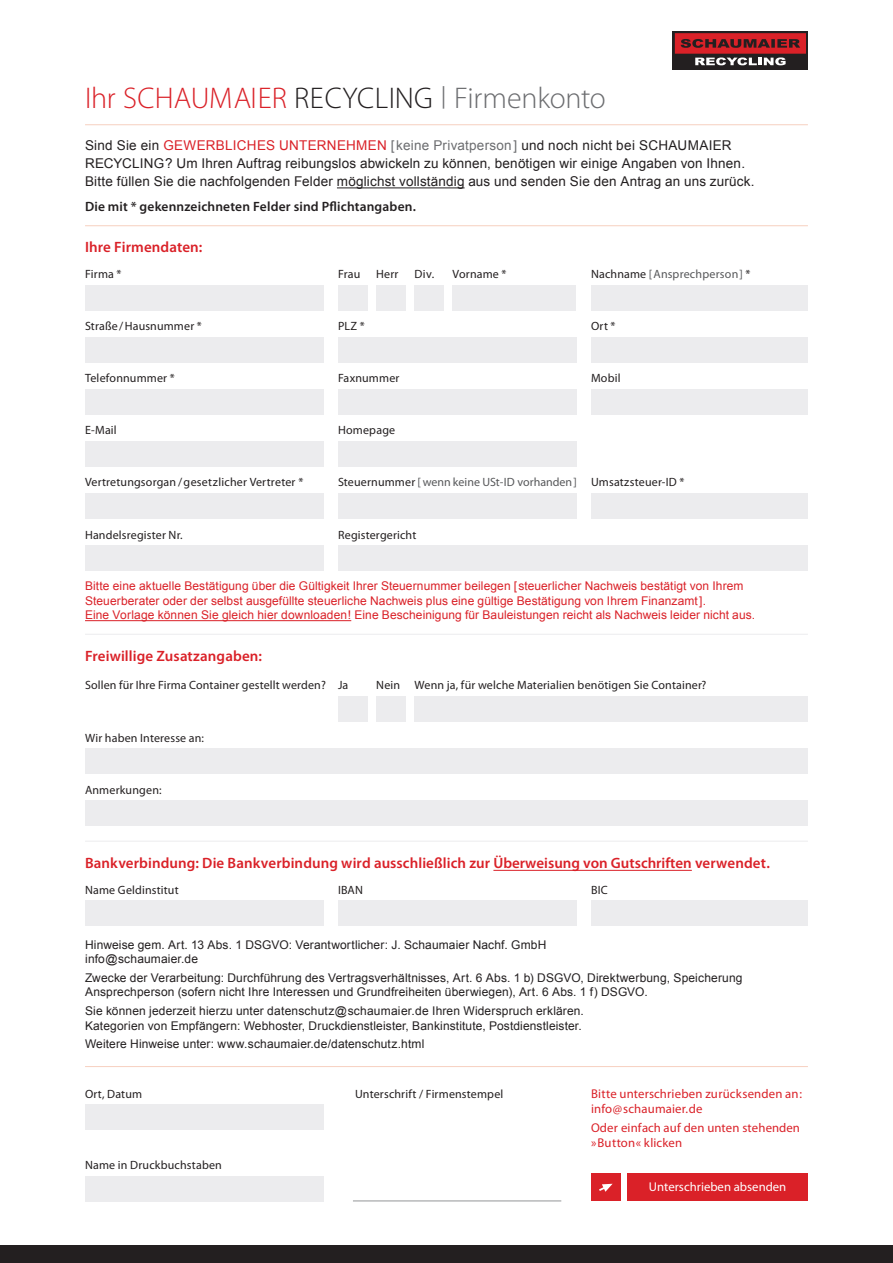
<style>
.page{position:relative;width:893px;height:1263px;background:#fff}
.page>*{position:absolute;margin:0;border:0;box-sizing:border-box;transform-origin:0 0}
.t1{font:300 30px "Myriad Pro";color:#da2128}
.t2{font:600 15px "Myriad Pro";letter-spacing:.005em;color:#da2128}
.t3{font:13.5px/18px "Arial";letter-spacing:.015em;color:#231f20}
.t4{font:600 13.5px "Myriad Pro";letter-spacing:.01em;color:#231f20}
.t5{font:12.75px/15.3px "Myriad Pro";letter-spacing:.015em;color:#da2128}
.t6{font:12.75px "Myriad Pro";color:#fff}
.t7{font:12px/14.4px "Arial";letter-spacing:.01em;color:#231f20}
.t8{font:12px "Myriad Pro";letter-spacing:.01em;color:#231f20}
.t9{font:12px/14.4px "Arial";letter-spacing:.01em;color:#da2128}
.t10{font:12px "Myriad Pro";letter-spacing:.015em;color:#57585a}
.s1{color:#231f20}
.s2{font-size:22.5px;color:#6c6d70}
.s3{color:#6c6d70}
.s4{color:#da2128}
.s5{color:#57585a}
</style>
<div class="page">
<div style="left:0;top:1246px;width:893px;height:17px;background:#231f20"></div>
<hr style="left:85px;top:124px;width:723px;height:1px;background:#f7d0c0">
<hr style="left:337px;top:188px;width:128px;height:1px;background:#231f20">
<hr style="left:85px;top:225px;width:723px;height:1px;background:#f7d0c0">
<hr style="left:85px;top:620px;width:266px;height:1px;background:#da2128">
<div style="left:85px;top:337px;width:238px;height:26px;background:#ececee"></div>
<div style="left:591px;top:337px;width:217px;height:26px;background:#ececee"></div>
<div style="left:338px;top:337px;width:238px;height:26px;background:#ececee"></div>
<div style="left:85px;top:389px;width:238px;height:26px;background:#ececee"></div>
<div style="left:591px;top:389px;width:217px;height:26px;background:#ececee"></div>
<div style="left:338px;top:389px;width:238px;height:26px;background:#ececee"></div>
<div style="left:85px;top:441px;width:238px;height:26px;background:#ececee"></div>
<div style="left:338px;top:441px;width:238px;height:26px;background:#ececee"></div>
<div style="left:85px;top:493px;width:238px;height:26px;background:#ececee"></div>
<div style="left:591px;top:493px;width:217px;height:26px;background:#ececee"></div>
<div style="left:338px;top:493px;width:238px;height:26px;background:#ececee"></div>
<div style="left:85px;top:545px;width:238px;height:26px;background:#ececee"></div>
<div style="left:338px;top:545px;width:470px;height:26px;background:#ececee"></div>
<div style="left:85px;top:285px;width:238px;height:25px;background:#ececee"></div>
<div style="left:591px;top:285px;width:217px;height:25px;background:#ececee"></div>
<div style="left:453px;top:285px;width:123px;height:25px;background:#ececee"></div>
<div style="left:338px;top:285px;width:30px;height:25px;background:#ececee"></div>
<div style="left:376px;top:285px;width:30px;height:25px;background:#ececee"></div>
<div style="left:414px;top:285px;width:30px;height:25px;background:#ececee"></div>
<div style="left:673px;top:31px;width:135px;height:39px;background:#231f20"></div>
<svg style="left:675px;top:33px;width:131px;height:32px"></svg>
<hr style="left:85px;top:634px;width:723px;height:1px;background:#ececee">
<hr style="left:85px;top:841px;width:723px;height:1px;background:#ececee">
<hr style="left:493px;top:870px;width:199px;height:1px;background:#da2128">
<div style="left:85px;top:900px;width:238px;height:26px;background:#ececee"></div>
<div style="left:338px;top:900px;width:238px;height:26px;background:#ececee"></div>
<div style="left:591px;top:900px;width:217px;height:26px;background:#ececee"></div>
<div style="left:414px;top:696px;width:394px;height:26px;background:#ececee"></div>
<div style="left:85px;top:748px;width:723px;height:26px;background:#ececee"></div>
<div style="left:85px;top:800px;width:723px;height:26px;background:#ececee"></div>
<div style="left:338px;top:696px;width:30px;height:26px;background:#ececee"></div>
<div style="left:376px;top:696px;width:30px;height:26px;background:#ececee"></div>
<div style="left:85px;top:1176px;width:238px;height:25px;background:#ececee"></div>
<hr style="left:353px;top:1200px;width:208px;height:1px;background:#939598">
<div style="left:85px;top:1104px;width:238px;height:26px;background:#ececee"></div>
<div style="left:627px;top:1173px;width:181px;height:28px;background:#da2128"></div>
<div style="left:591px;top:1173px;width:29px;height:28px;background:#da2128"></div>
<svg style="left:599px;top:1184px;width:14px;height:8px"></svg>
<hr style="left:85px;top:1066px;width:723px;height:1px;background:#f7d0c0">
<h1 class="t1" style="left:85px;top:79px;width:522px">Ihr SCHAUMAIER <span class="s1">RECYCLING</span> <span class="s2">|</span> <span class="s3">Firmenkonto</span></h1>
<p class="t3" style="left:85px;top:136px;width:671px">Sind Sie ein <span class="s4">GEWERBLICHES UNTERNEHMEN</span> <span class="s3">[keine Privatperson]</span> und noch nicht bei SCHAUMAIER<br>RECYCLING? Um Ihren Auftrag reibungslos abwickeln zu können, benötigen wir einige Angaben von Ihnen.<br>Bitte füllen Sie die nachfolgenden Felder möglichst vollständig aus und senden Sie den Antrag an uns zurück.</p>
<p class="t4" style="left:85px;top:198px;width:332px">Die mit * gekennzeichneten Felder sind Pflichtangaben.</p>
<p class="t2" style="left:85px;top:237px;width:119px">Ihre Firmendaten:</p>
<p class="t8" style="left:85px;top:267px;width:38px">Firma *</p>
<p class="t8" style="left:338px;top:267px;width:24px">Frau</p>
<p class="t8" style="left:376px;top:267px;width:24px">Herr</p>
<p class="t8" style="left:414px;top:267px;width:21px">Div.</p>
<p class="t8" style="left:453px;top:267px;width:55px">Vorname *</p>
<p class="t10" style="left:591px;top:267px;width:161px"><span class="s1">Nachname</span> [Ansprechperson] <span class="s1">*</span></p>
<p class="t8" style="left:85px;top:319px;width:118px">Straße/ Hausnummer *</p>
<p class="t8" style="left:338px;top:319px;width:28px">PLZ *</p>
<p class="t8" style="left:591px;top:319px;width:26px">Ort *</p>
<p class="t8" style="left:85px;top:371px;width:91px">Telefonnummer *</p>
<p class="t8" style="left:338px;top:371px;width:63px">Faxnummer</p>
<p class="t8" style="left:591px;top:371px;width:31px">Mobil</p>
<p class="t8" style="left:85px;top:423px;width:33px">E-Mail</p>
<p class="t8" style="left:338px;top:423px;width:59px">Homepage</p>
<p class="t8" style="left:85px;top:475px;width:220px">Vertretungsorgan /gesetzlicher Vertreter *</p>
<p class="t8" style="left:338px;top:475px;width:348px">Steuernummer <span class="s5">[ wenn keine USt-ID vorhanden]</span> Umsatzsteuer-ID *</p>
<p class="t8" style="left:85px;top:527px;width:99px">Handelsregister Nr.</p>
<p class="t8" style="left:338px;top:527px;width:80px">Registergericht</p>
<p class="t9" style="left:85px;top:579px;width:672px">Bitte eine aktuelle Bestätigung über die Gültigkeit Ihrer Steuernummer beilegen [steuerlicher Nachweis bestätigt von Ihrem<br>Steuerberater oder der selbst ausgefüllte steuerliche Nachweis plus eine gültige Bestätigung von Ihrem Finanzamt].<br>Eine Vorlage können Sie gleich hier downloaden! Eine Bescheinigung für Bauleistungen reicht als Nachweis leider nicht aus.</p>
<p class="t2" style="left:85px;top:646px;width:178px">Freiwillige Zusatzangaben:</p>
<p class="t8" style="left:85px;top:678px;width:242px">Sollen für Ihre Firma Container gestellt werden?</p>
<p class="t8" style="left:414px;top:678px;width:293px">Wenn ja, für welche Materialien benötigen Sie Container?</p>
<p class="t8" style="left:338px;top:678px;width:12px">Ja</p>
<p class="t8" style="left:376px;top:678px;width:25px">Nein</p>
<p class="t8" style="left:85px;top:730px;width:121px">Wir haben Interesse an:</p>
<p class="t8" style="left:85px;top:782px;width:78px">Anmerkungen:</p>
<p class="t2" style="left:85px;top:853px;width:686px">Bankverbindung: Die Bankverbindung wird ausschließlich zur Überweisung von Gutschriften verwendet.</p>
<p class="t8" style="left:85px;top:882px;width:95px">Name Geldinstitut</p>
<p class="t8" style="left:338px;top:882px;width:26px">IBAN</p>
<p class="t8" style="left:591px;top:882px;width:18px">BIC</p>
<p class="t7" style="left:85px;top:937px;width:463px">Hinweise gem. Art. 13 Abs. 1 DSGVO: Verantwortlicher: J. Schaumaier Nachf. GmbH info@schaumaier.de</p>
<p class="t7" style="left:85px;top:970px;width:659px">Zwecke der Verarbeitung: Durchführung des Vertragsverhältnisses, Art. 6 Abs. 1 b) DSGVO, Direktwerbung, Speicherung<br>Ansprechperson (sofern nicht Ihre Interessen und Grundfreiheiten überwiegen), Art. 6 Abs. 1 f) DSGVO.</p>
<p class="t7" style="left:85px;top:1004px;width:500px">Sie können jederzeit hierzu unter datenschutz@schaumaier.de Ihren Widerspruch erklären.<br>Kategorien von Empfängern: Webhoster, Druckdienstleister, Bankinstitute, Postdienstleister.</p>
<p class="t7" style="left:85px;top:1037px;width:341px">Weitere Hinweise unter: www.schaumaier.de/datenschutz.html</p>
<p class="t8" style="left:85px;top:1086px;width:59px">Ort, Datum</p>
<p class="t8" style="left:355px;top:1086px;width:150px">Unterschrift / Firmenstempel</p>
<p class="t5" style="left:591px;top:1086px;width:213px">Bitte unterschrieben zurücksenden an: info@schaumaier.de</p>
<p class="t5" style="left:591px;top:1119px;width:210px">Oder einfach auf den unten stehenden »Button« klicken</p>
<p class="t6" style="left:649px;top:1179px;width:139px">Unterschrieben absenden</p>
<p class="t8" style="left:85px;top:1157px;width:138px">Name in Druckbuchstaben</p>
</div>
